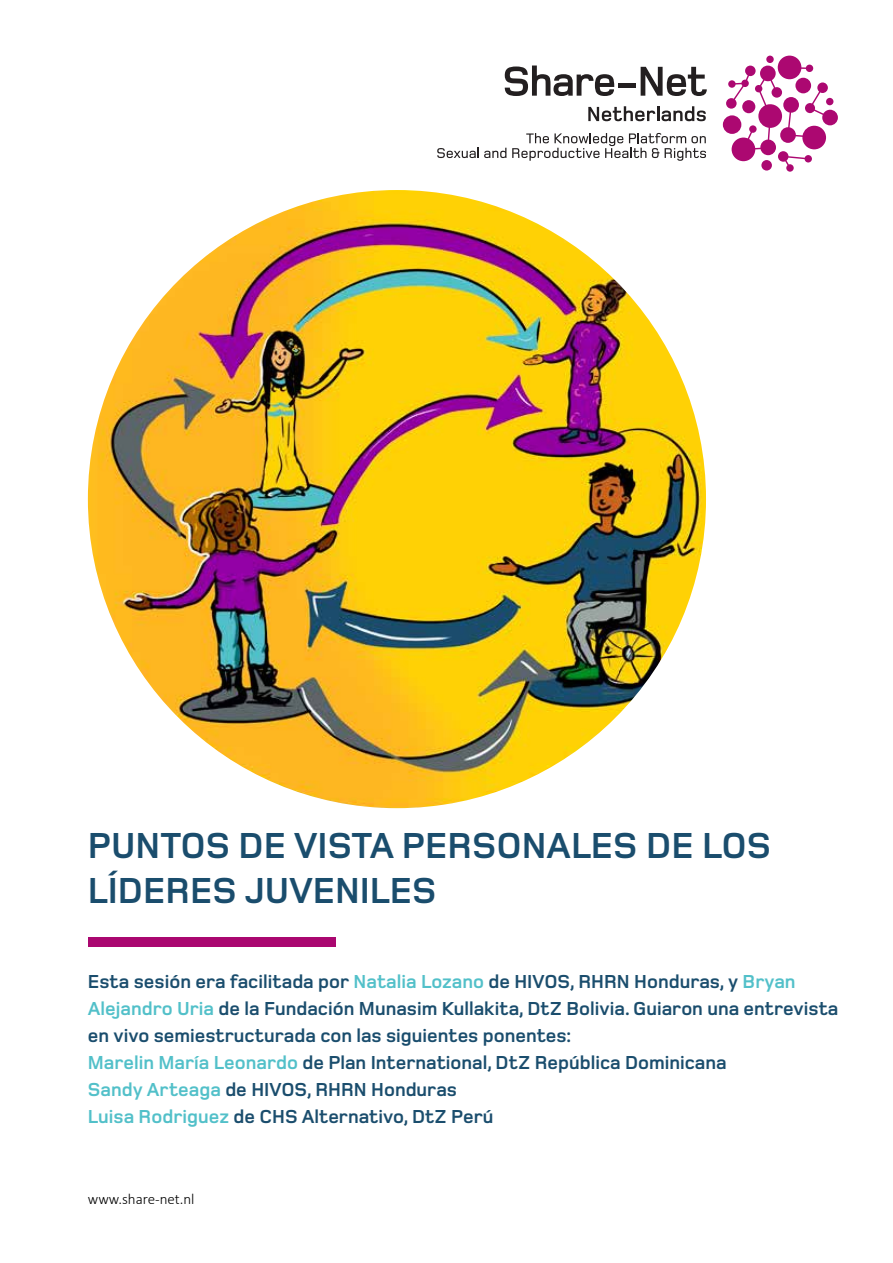
<style>
.page{position:relative;width:893px;height:1263px;background:#fff}
.page>*{position:absolute;margin:0;border:0;box-sizing:border-box;transform-origin:0 0}
.t1{font:700 37.5px/45px "Foundry Monoline";color:#1a4d6d}
.t2{font:700 19.5px/27px "Foundry Monoline";color:#1a4d6d}
.t3{font:300 15px "Calibri";color:#000}
.s1{color:#52c0c9}
</style>
<div class="page">
<div style="left:88px;top:937px;width:247px;height:10px;background:#aa0770"></div>
<svg style="left:437px;top:148px;width:69px;height:10px"></svg>
<svg style="left:512px;top:133px;width:194px;height:28px"></svg>
<svg style="left:588px;top:106px;width:118px;height:15px"></svg>
<svg style="left:505px;top:66px;width:109px;height:30px"></svg>
<hr style="left:618px;top:83px;width:18px;height:4px;background:#231f20">
<svg style="left:641px;top:67px;width:66px;height:29px"></svg>
<svg style="left:723px;top:115px;width:18px;height:19px"></svg>
<svg style="left:726px;top:56px;width:112px;height:116px"></svg>
<img style="left:88px;top:190px;width:618px;height:618px;border-radius:309px">
<h1 class="t1" style="left:88px;top:823px;width:685px">PUNTOS DE VISTA PERSONALES DE LOS<br>LÍDERES JUVENILES</h1>
<p class="t2" style="left:88px;top:968px;width:752px">Esta sesión era facilitada por <span class="s1">Natalia Lozano</span> de HIVOS, RHRN Honduras, y <span class="s1">Bryan Alejandro Uria</span> de la Fundación Munasim Kullakita, DtZ Bolivia. Guiaron una entrevista en vivo semiestructurada con las siguientes ponentes:<br><span class="s1">Marelin María Leonardo</span> de Plan International, DtZ República Dominicana<br><span class="s1">Sandy Arteaga</span> de HIVOS, RHRN Honduras<br><span class="s1">Luisa Rodriguez</span> de CHS Alternativo, DtZ Perú</p>
<p class="t3" style="left:88px;top:1190px;width:108px">www.share-net.nl</p>
</div>
